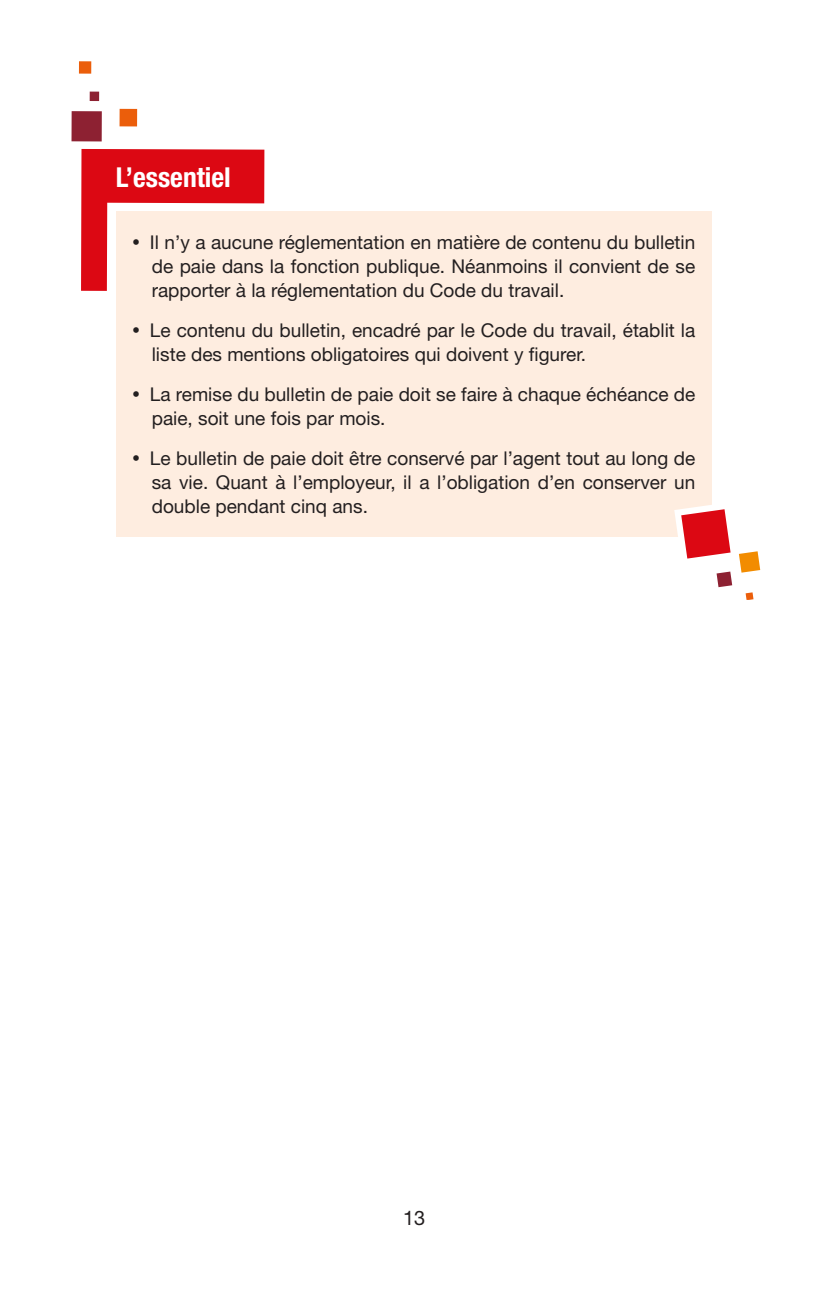
<style>
.page{position:relative;width:827px;height:1309px;background:#fff}
.page>*{position:absolute;margin:0;border:0;box-sizing:border-box;transform-origin:0 0}
.L_essentiel_titre{font:700 condensed 27.6px "Helvetica Neue LT Std";color:#fff}
.t1{font:20px "Helvetica Neue LT Std";color:#231f20}
.t2{font:19px/24px "Helvetica Neue LT Std";color:#231f20;text-align:justify}
</style>
<div class="page">
<svg style="left:81px;top:149px;width:183px;height:142px;background:#e12c36"></svg>
<svg style="left:79px;top:61px;width:12px;height:13px"></svg>
<div style="left:90px;top:92px;width:9px;height:9px;background:#8d2132"></div>
<div style="left:119px;top:109px;width:18px;height:17px;background:#eb5e0b"></div>
<div style="left:71px;top:111px;width:31px;height:30px;background:#8d2132"></div>
<div style="left:116px;top:211px;width:595px;height:326px;background:#feede0"></div>
<svg style="left:674px;top:502px;width:86px;height:98px"></svg>
<p class="L_essentiel_titre" style="left:116px;top:161px;width:117px">L’essentiel</p>
<p class="t2" style="left:152px;top:230px;width:545px;text-indent:-20px">• Il n’y a aucune réglementation en matière de contenu du bulletin de paie dans la fonction publique. Néanmoins il convient de se rapporter à la réglementation du Code du travail.</p>
<p class="t2" style="left:152px;top:318px;width:545px;text-indent:-20px">• Le contenu du bulletin, encadré par le Code du travail, établit la liste des mentions obligatoires qui doivent y figurer.</p>
<p class="t2" style="left:152px;top:382px;width:545px;text-indent:-20px">• La remise du bulletin de paie doit se faire à chaque échéance de paie, soit une fois par mois.</p>
<p class="t2" style="left:152px;top:446px;width:545px;text-indent:-20px">• Le bulletin de paie doit être conservé par l’agent tout au long de sa vie. Quant à l’employeur, il a l’obligation d’en conserver un double pendant cinq ans.</p>
<p class="t1" style="left:403px;top:1205px;width:24px">13</p>
</div>
